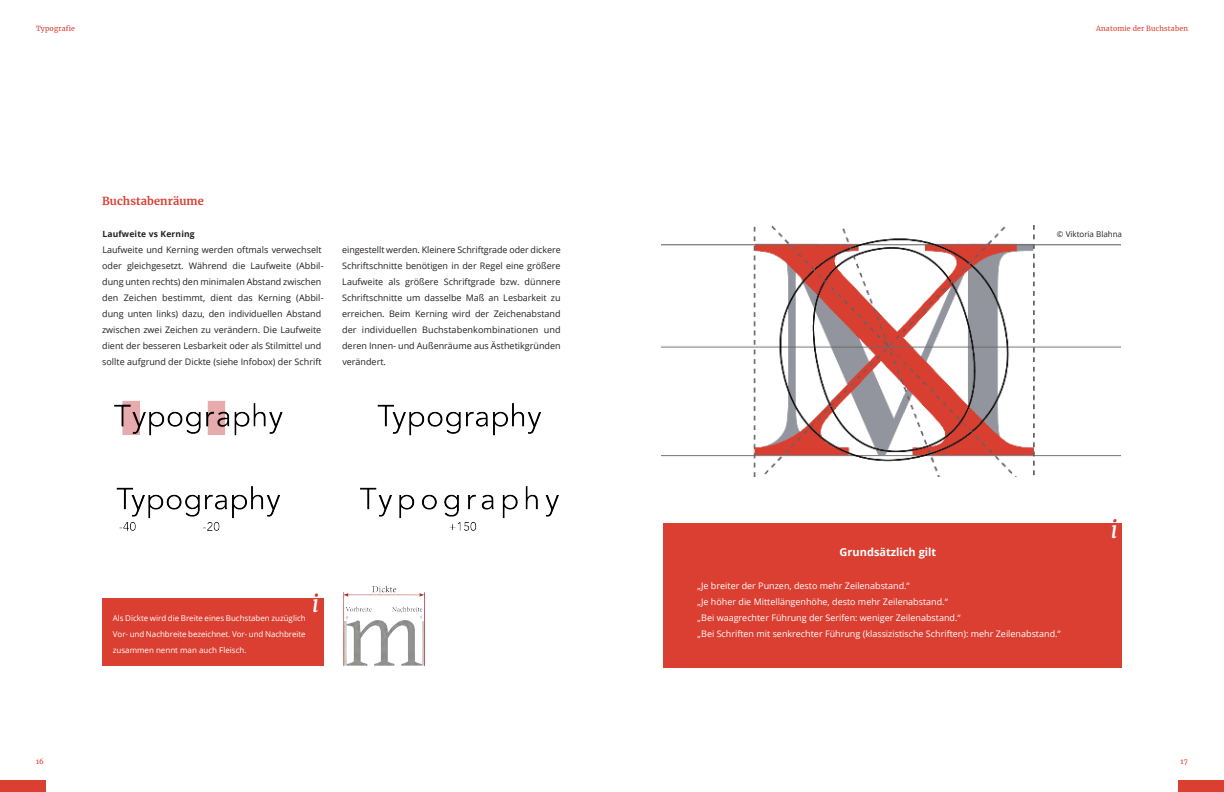
<style>
.page{position:relative;width:1224px;height:792px;background:#fff}
.page>*{position:absolute;margin:0;border:0;box-sizing:border-box;transform-origin:0 0}
.t1{font:italic 23px "Merriweather";color:#fff}
.t2{font:700 11px "Open Sans";color:#fff}
.t3{font:700 11px "Merriweather";letter-spacing:.01em;color:#db3f32}
.t4{font:9px/16px "Open Sans";color:#231f20}
.t5{font:9px/16px "Open Sans";color:#fff}
.t6{font:700 8.5px "Open Sans";letter-spacing:.02em;color:#231f20}
.t7{font:8px/16px "Open Sans";color:#fff;text-align:justify}
.t8{font:8px "Open Sans";color:#231f20}
.t9{font:7px "Merriweather";letter-spacing:.02em;color:#db3f32}
</style>
<div class="page">
<div style="left:0;top:781px;width:46px;height:11px;background:#db3f32"></div>
<img style="left:662px;top:225px;width:458px;height:251px">
<div style="left:102px;top:598px;width:221px;height:68px;background:#db3f32"></div>
<svg style="left:315px;top:593px;width:3px;height:4px"></svg>
<img style="left:343px;top:585px;width:82px;height:82px">
<div style="left:663px;top:524px;width:459px;height:144px;background:#db3f32"></div>
<svg style="left:1113px;top:519px;width:4px;height:4px"></svg>
<img style="left:114px;top:401px;width:427px;height:35px">
<img style="left:116px;top:486px;width:443px;height:45px">
<div style="left:1178px;top:781px;width:46px;height:11px;background:#db3f32"></div>
<p class="t9" style="left:36px;top:24px;width:41px">Typografie</p>
<p class="t9" style="left:1096px;top:24px;width:93px">Anatomie der Buchstaben</p>
<p class="t3" style="left:102px;top:193px;width:103px">Buchstabenräume</p>
<p class="t6" style="left:102px;top:227px;width:94px">Laufweite vs Kerning</p>
<p class="t4" style="left:102px;top:241px;width:223px">Laufweite und Kerning werden oftmals verwechselt oder gleichgesetzt. Während die Laufweite (Abbil&shy;dung unten rechts) den minimalen Abstand zwischen den Zeichen bestimmt, dient das Kerning (Abbil&shy;dung unten links) dazu, den individuellen Abstand zwischen zwei Zeichen zu verändern. Die Laufweite dient der besseren Lesbarkeit oder als Stilmittel und sollte aufgrund der Dickte (siehe Infobox) der Schrift</p>
<p class="t4" style="left:342px;top:241px;width:220px;text-align:justify">eingestellt werden. Kleinere Schriftgrade oder dickere Schriftschnitte benötigen in der Regel eine größere Laufweite als größere Schriftgrade bzw. dünnere Schriftschnitte um dasselbe Maß an Lesbarkeit zu erreichen. Beim Kerning wird der Zeichenabstand der individuellen Buchstabenkombinationen und deren Innen- und Außenräume aus Ästhetikgründen verändert.</p>
<p class="t7" style="left:113px;top:609px;width:194px">Als Dickte wird die Breite eines Buchstaben zuzüglich Vor- und Nachbreite bezeichnet. Vor- und Nachbreite zusammen nennt man auch Fleisch.</p>
<h1 class="t1" style="left:312px;top:588px;width:9px">i</h1>
<p class="t8" style="left:1057px;top:228px;width:67px">© Viktoria Blahna</p>
<p class="t2" style="left:840px;top:545px;width:98px">Grundsätzlich gilt</p>
<p class="t5" style="left:698px;top:577px;width:365px">„Je breiter der Punzen, desto mehr Zeilenabstand.“<br>„Je höher die Mittellängenhöhe, desto mehr Zeilenabstand.“<br>„Bei waagrechter Führung der Serifen: weniger Zeilenabstand.“<br>„Bei Schriften mit senkrechter Führung (klassizistische Schriften): mehr Zeilenabstand.“</p>
<h1 class="t1" style="left:1110px;top:514px;width:9px">i</h1>
<p class="t9" style="left:36px;top:757px;width:9px">16</p>
<p class="t9" style="left:1181px;top:757px;width:9px">17</p>
</div>
